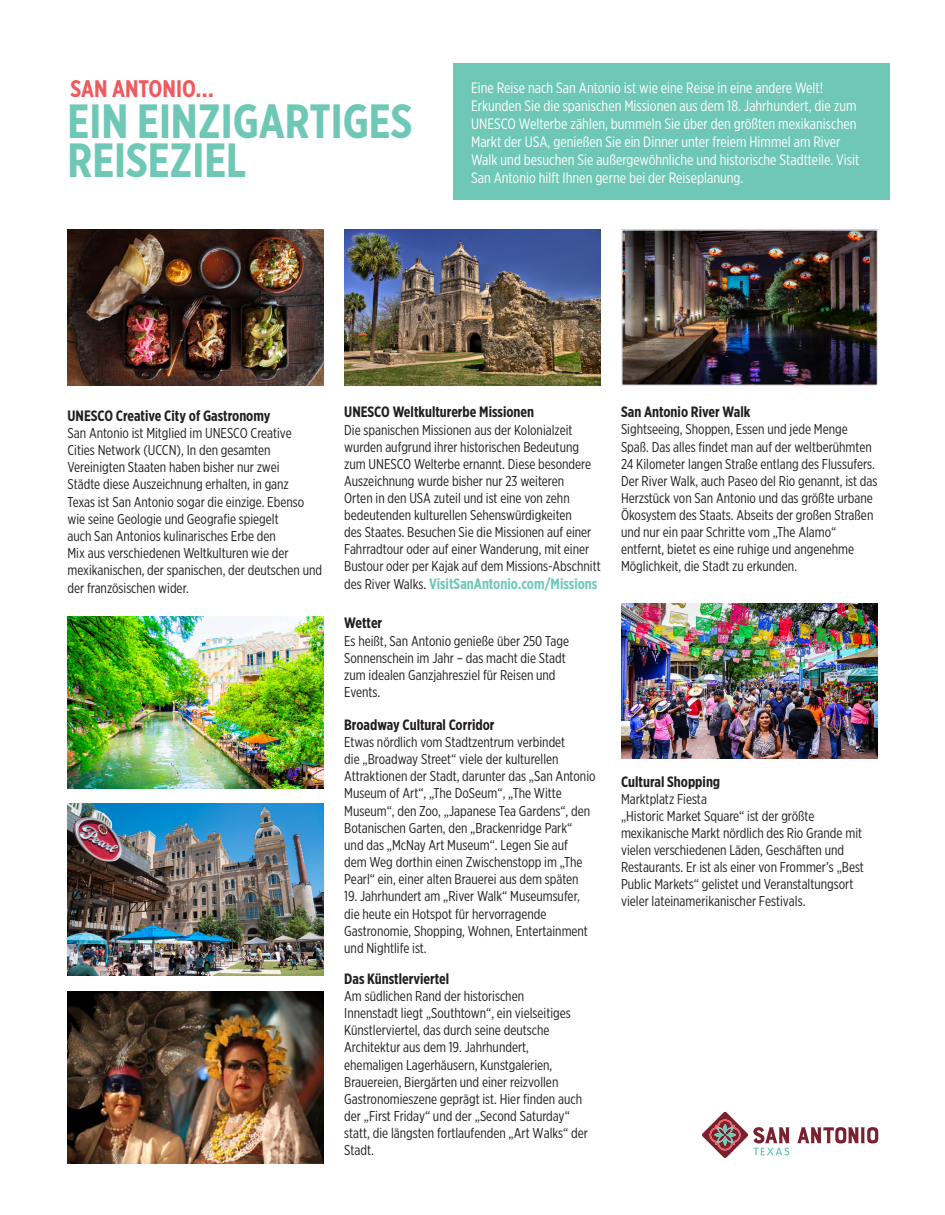
<style>
.page{position:relative;width:945px;height:1215px;background:#fff}
.page>*{position:absolute;margin:0;border:0;box-sizing:border-box;transform-origin:0 0}
.t1{font:700 48px/39px "Gotham X Narrow";color:#6fc8b6}
.t2{font:700 24px "Gotham X Narrow";color:#f05a5e}
.t3{font:15px/18px "Gotham X Narrow";color:#fff}
.t4{font:700 15px "Gotham X Narrow";color:#231f20}
.t5{font:700 15px "Gotham X Narrow";color:#6fc8b6}
.t6{font:14.25px/17.1px "Gotham X Narrow";color:#231f20}
.s1{font-weight:400;font-size:14.25px;color:#231f20}
</style>
<div class="page">
<img style="left:68px;top:230px;width:256px;height:155px">
<img style="left:344px;top:230px;width:257px;height:155px">
<img style="left:68px;top:804px;width:256px;height:172px">
<img style="left:624px;top:232px;width:251px;height:151px">
<div style="left:621px;top:229px;width:257px;height:157px;border:2px solid #e6e7e9"></div>
<img style="left:68px;top:991px;width:256px;height:172px">
<img style="left:621px;top:604px;width:257px;height:155px">
<div style="left:453px;top:63px;width:436px;height:136px;background:#6fc8b6"></div>
<svg style="left:797px;top:1127px;width:81px;height:16px"></svg>
<svg style="left:702px;top:1112px;width:88px;height:46px"></svg>
<img style="left:68px;top:616px;width:256px;height:172px">
<p class="t2" style="left:70px;top:74px;width:145px">SAN ANTONIO…</p>
<p class="t1" style="left:68px;top:101px;width:346px">EIN EINZIGARTIGES<br>REISEZIEL</p>
<p class="t3" style="left:471px;top:78px;width:390px">Eine Reise nach San Antonio ist wie eine Reise in eine andere Welt!<br>Erkunden Sie die spanischen Missionen aus dem 18. Jahrhundert, die zum UNESCO Welterbe zählen, bummeln Sie über den größten mexikanischen Markt der USA, genießen Sie ein Dinner unter freiem Himmel am River Walk und besuchen Sie außergewöhnliche und historische Stadtteile. Visit San Antonio hilft Ihnen gerne bei der Reiseplanung.</p>
<p class="t4" style="left:68px;top:407px;width:205px">UNESCO Creative City of Gastronomy</p>
<p class="t6" style="left:68px;top:424px;width:256px">San Antonio ist Mitglied im UNESCO Creative Cities Network (UCCN), In den gesamten Vereinigten Staaten haben bisher nur zwei<br>Städte diese Auszeichnung erhalten, in ganz<br>Texas ist San Antonio sogar die einzige. Ebenso wie seine Geologie und Geografie spiegelt<br>auch San Antonios kulinarisches Erbe den<br>Mix aus verschiedenen Weltkulturen wie der mexikanischen, der spanischen, der deutschen und der französischen wider.</p>
<p class="t4" style="left:344px;top:403px;width:191px">UNESCO Weltkulturerbe Missionen</p>
<p class="t6" style="left:344px;top:421px;width:258px">Die spanischen Missionen aus der Kolonialzeit wurden aufgrund ihrer historischen Bedeutung zum UNESCO Welterbe ernannt. Diese besondere Auszeichnung wurde bisher nur 23 weiteren<br>Orten in den USA zuteil und ist eine von zehn bedeutenden kulturellen Sehenswürdigkeiten<br>des Staates. Besuchen Sie die Missionen auf einer Fahrradtour oder auf einer Wanderung, mit einer Bustour oder per Kajak auf dem Missions-Abschnitt</p>
<p class="t5" style="left:344px;top:575px;width:255px"><span class="s1">des River Walks.</span> VisitSanAntonio.com/Missions</p>
<p class="t4" style="left:344px;top:614px;width:39px">Wetter</p>
<p class="t6" style="left:344px;top:632px;width:226px">Es heißt, San Antonio genieße über 250 Tage Sonnenschein im Jahr – das macht die Stadt zum idealen Ganzjahresziel für Reisen und Events.</p>
<p class="t4" style="left:344px;top:715px;width:152px">Broadway Cultural Corridor</p>
<p class="t6" style="left:344px;top:733px;width:253px">Etwas nördlich vom Stadtzentrum verbindet<br>die „Broadway Street“ viele der kulturellen Attraktionen der Stadt, darunter das „San Antonio Museum of Art“, „The DoSeum“, „The Witte Museum“, den Zoo, „Japanese Tea Gardens“, den Botanischen Garten, den „Brackenridge Park“<br>und das „McNay Art Museum“. Legen Sie auf<br>dem Weg dorthin einen Zwischenstopp im „The Pearl“ ein, einer alten Brauerei aus dem späten</p>
<p class="t6" style="left:344px;top:888px;width:245px">19. Jahrhundert am „River Walk“ Museumsufer, die heute ein Hotspot für hervorragende Gastronomie, Shopping, Wohnen, Entertainment und Nightlife ist.</p>
<p class="t4" style="left:344px;top:969px;width:107px">Das Künstlerviertel</p>
<p class="t6" style="left:344px;top:987px;width:245px">Am südlichen Rand der historischen<br>Innenstadt liegt „Southtown“, ein vielseitiges Künstlerviertel, das durch seine deutsche Architektur aus dem 19. Jahrhundert, ehemaligen Lagerhäusern, Kunstgalerien, Brauereien, Biergärten und einer reizvollen Gastronomieszene geprägt ist. Hier finden auch der „First Friday“ und der „Second Saturday“ statt, die längsten fortlaufenden „Art Walks“ der Stadt.</p>
<p class="t4" style="left:621px;top:403px;width:131px">San Antonio River Walk</p>
<p class="t6" style="left:621px;top:421px;width:258px">Sightseeing, Shoppen, Essen und jede Menge Spaß. Das alles findet man auf der weltberühmten 24 Kilometer langen Straße entlang des Flussufers.<br>Der River Walk, auch Paseo del Rio genannt, ist das Herzstück von San Antonio und das größte urbane Ökosystem des Staats. Abseits der großen Straßen und nur ein paar Schritte vom „The Alamo“ entfernt, bietet es eine ruhige und angenehme Möglichkeit, die Stadt zu erkunden.</p>
<p class="t4" style="left:621px;top:772px;width:101px">Cultural Shopping</p>
<p class="t6" style="left:621px;top:790px;width:245px">Marktplatz Fiesta<br>„Historic Market Square“ ist der größte mexikanische Markt nördlich des Rio Grande mit vielen verschiedenen Läden, Geschäften und Restaurants. Er ist als einer von Frommer’s „Best Public Markets“ gelistet und Veranstaltungsort vieler lateinamerikanischer Festivals.</p>
</div>
